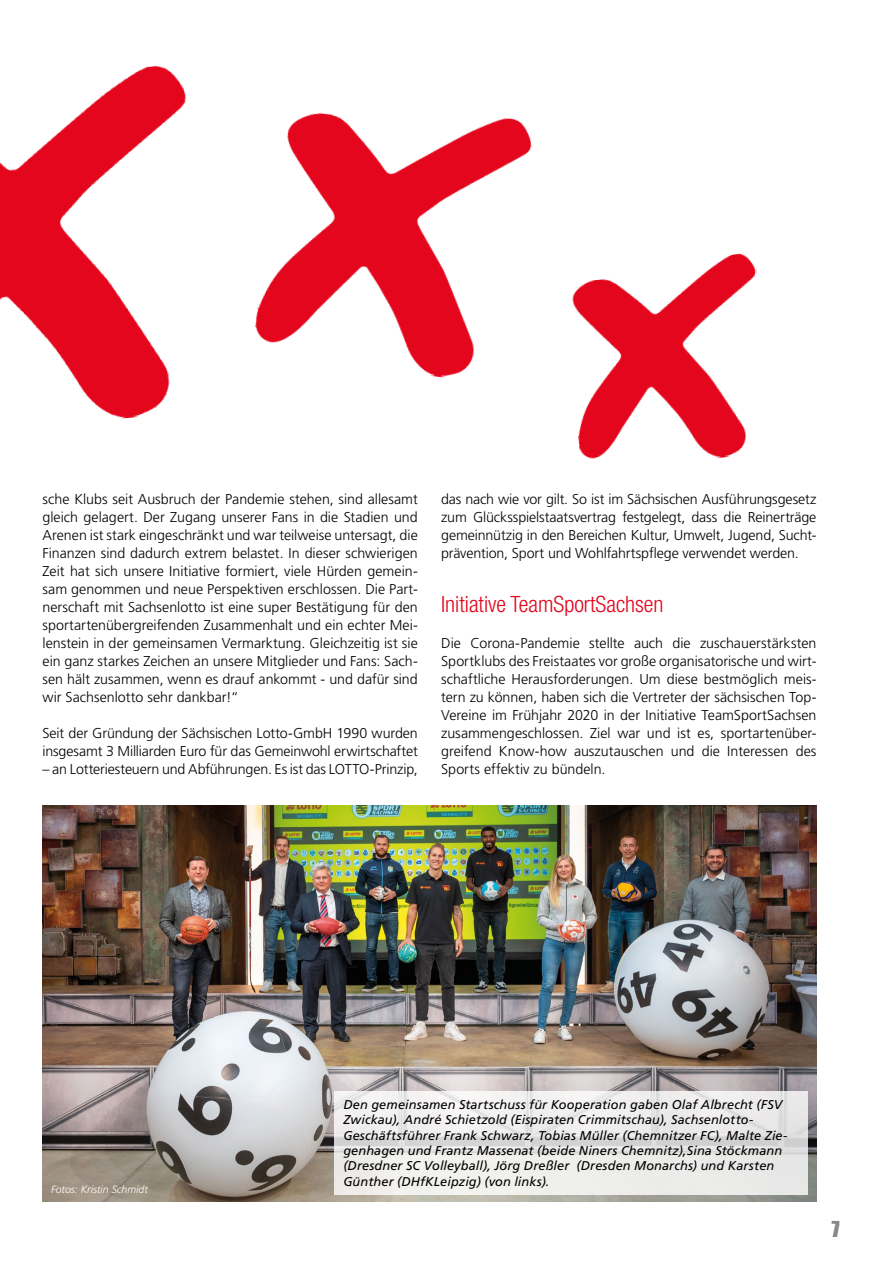
<style>
.page{position:relative;width:893px;height:1263px;background:#fff}
.page>*{position:absolute;margin:0;border:0;box-sizing:border-box;transform-origin:0 0}
.t1{font:300 condensed 22.5px "Helvetica Neue LT Std";color:#e3051b}
.t2{font:22.5px "Impact LT Std";color:#878787}
.t3{font:300 14.25px/18px "Frutiger LT Std";letter-spacing:-.005em;color:#000;text-align:justify}
.t4{font:italic 12.75px/15.3px "Frutiger LT Std";letter-spacing:.01em;color:#000}
.t5{font:italic 300 10.5px "Frutiger LT Std";color:#fff}
</style>
<div class="page">
<img style="left:43px;top:806px;width:773px;height:395px">
<img style="left:255px;top:113px;width:277px;height:265px">
<img style="left:572px;top:253px;width:185px;height:206px">
<img style="left:0;top:65px;width:186px;height:354px">
<svg style="left:335px;top:1091px;width:473px;height:103px;fill:#edeceb"></svg>
<p class="t3" style="left:43px;top:490px;width:377px">sche Klubs seit Ausbruch der Pandemie stehen, sind allesamt gleich gelagert. Der Zugang unserer Fans in die Stadien und Arenen ist stark eingeschränkt und war teilweise untersagt, die Finanzen sind dadurch extrem belastet. In dieser schwierigen Zeit hat sich unsere Initiative formiert, viele Hürden gemein&shy;sam genommen und neue Perspektiven erschlossen. Die Part&shy;nerschaft mit Sachsenlotto ist eine super Bestätigung für den sportartenübergreifenden Zusammenhalt und ein echter Mei&shy;lenstein in der gemeinsamen Vermarktung. Gleichzeitig ist sie ein ganz starkes Zeichen an unsere Mitglieder und Fans: Sach&shy;sen hält zusammen, wenn es drauf ankommt - und dafür sind wir Sachsenlotto sehr dankbar!“</p>
<p class="t3" style="left:43px;top:724px;width:377px">Seit der Gründung der Sächsischen Lotto-GmbH 1990 wurden insgesamt 3 Milliarden Euro für das Gemeinwohl erwirtschaftet</p>
<p class="t3" style="left:43px;top:760px;width:377px">– an Lotteriesteuern und Abführungen. Es ist das LOTTO-Prinzip,</p>
<p class="t3" style="left:441px;top:490px;width:377px">das nach wie vor gilt. So ist im Sächsischen Ausführungsgesetz zum Glücksspielstaatsvertrag festgelegt, dass die Reinerträge gemeinnützig in den Bereichen Kultur, Umwelt, Jugend, Sucht&shy;prävention, Sport und Wohlfahrtspflege verwendet werden.</p>
<h1 class="t1" style="left:441px;top:591px;width:224px">Initiative TeamSportSachsen</h1>
<p class="t3" style="left:441px;top:634px;width:377px">Die Corona-Pandemie stellte auch die zuschauerstärksten Sportklubs des Freistaates vor große organisatorische und wirt&shy;schaftliche Herausforderungen. Um diese bestmöglich meis&shy;tern zu können, haben sich die Vertreter der sächsischen Top-Vereine im Frühjahr 2020 in der Initiative TeamSportSachsen zusammengeschlossen. Ziel war und ist es, sportartenüber&shy;greifend Know-how auszutauschen und die Interessen des Sports effektiv zu bündeln.</p>
<p class="t5" style="left:51px;top:1183px;width:98px">Fotos: Kristin Schmidt</p>
<p class="t4" style="left:343px;top:1097px;width:445px">Den gemeinsamen Startschuss für Kooperation gaben Olaf Albrecht (FSV Zwickau), André Schietzold (Eispiraten Crimmitschau), Sachsenlotto-Geschäftsführer Frank Schwarz, Tobias Müller (Chemnitzer FC), Malte Zie&shy;genhagen und Frantz Massenat (beide Niners Chemnitz),Sina Stöckmann (Dresdner SC Volleyball), Jörg Dreßler (Dresden Monarchs) und Karsten Günther (DHfKLeipzig) (von links).</p>
<h1 class="t2" style="left:831px;top:1216px;width:10px">7</h1>
</div>
